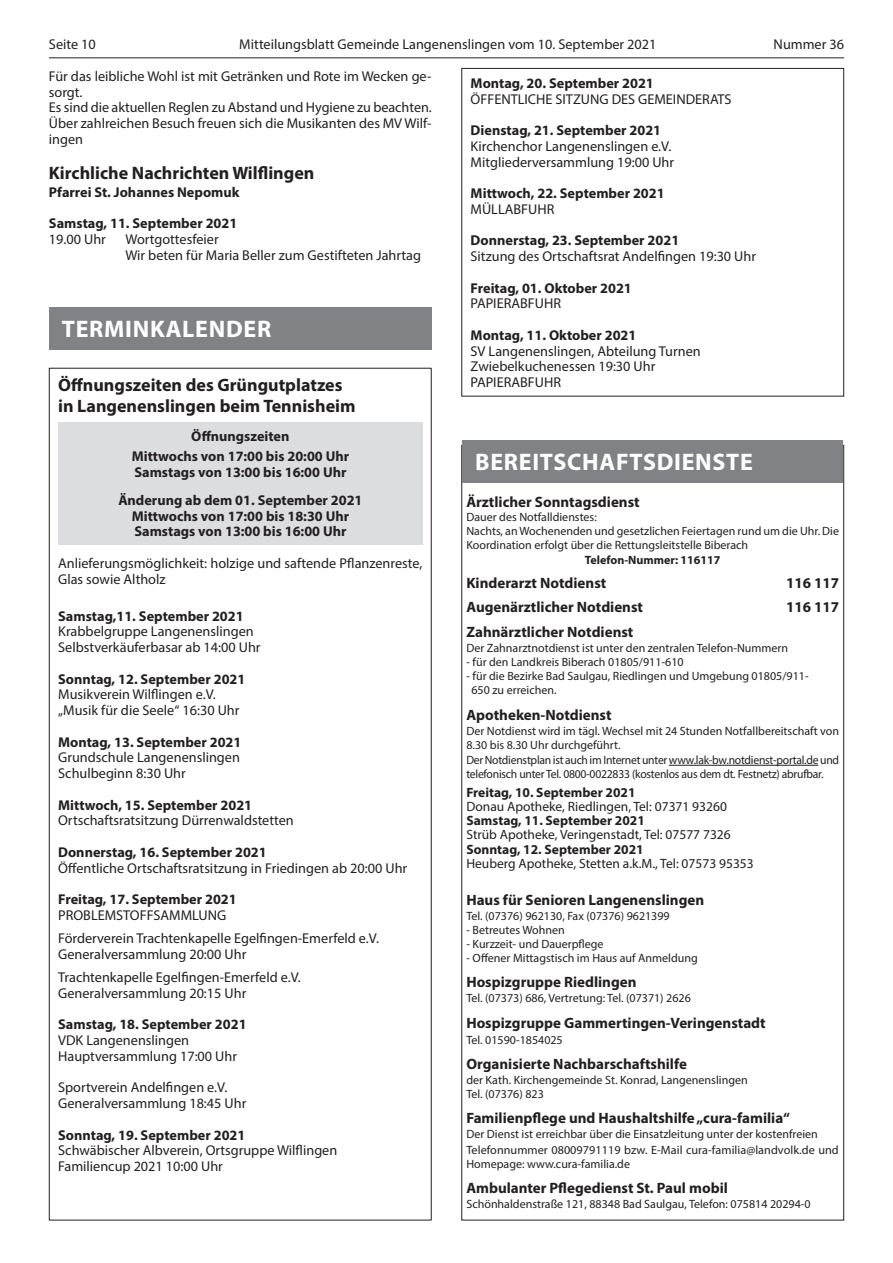
<style>
.page{position:relative;width:893px;height:1263px;background:#fff}
.page>*{position:absolute;margin:0;border:0;box-sizing:border-box;transform-origin:0 0}
.t1{font:700 24px "Myriad Pro";letter-spacing:.03em;color:#fff}
.t2{font:700 18px/21.6px "Myriad Pro";color:#231f20}
.t3{font:700 15px "Myriad Pro";color:#231f20}
.t4{font:14.25px/15.8px "Myriad Pro";color:#231f20}
.t5{font:700 14.25px/20px "Myriad Pro";color:#231f20;text-align:center}
.t6{font:13.5px "Myriad Pro";color:#231f20}
.t7{font:700 13.5px "Myriad Pro";color:#231f20}
.t8{font:12px/13.6px "Myriad Pro";color:#231f20}
.t9{font:12px/14.4px "Myriad Pro";letter-spacing:-.02em;color:#231f20}
.t10{font:700 12px "Myriad Pro";color:#231f20}
</style>
<div class="page">
<hr style="left:49px;top:57px;width:795px;height:1px;background:#231f20">
<div style="left:49px;top:307px;width:383px;height:43px;background:#808285"></div>
<hr style="left:669px;top:765px;width:149px;height:1px;background:#231f20">
<div style="left:462px;top:440px;width:381px;height:43px;background:#808285"></div>
<div style="left:58px;top:422px;width:365px;height:123px;background:#dcdddf"></div>
<div style="left:461px;top:68px;width:383px;height:328px;border:1px solid #231f20"></div>
<p class="t4" style="left:49px;top:36px;width:48px">Seite 10</p>
<p class="t4" style="left:239px;top:36px;width:419px">Mitteilungsblatt Gemeinde Langenenslingen vom 10. September 2021</p>
<p class="t4" style="left:774px;top:36px;width:72px">Nummer 36</p>
<p class="t4" style="left:49px;top:68px;width:384px">Für das leibliche Wohl ist mit Getränken und Rote im Wecken ge&shy;sorgt.<br>Es sind die aktuellen Reglen zu Abstand und Hygiene zu beachten.<br>Über zahlreichen Besuch freuen sich die Musikanten des MV Wilf&shy;ingen</p>
<p class="t2" style="left:49px;top:162px;width:267px">Kirchliche Nachrichten Wilflingen</p>
<p class="t5" style="left:49px;top:182px;width:192px">Pfarrei St. Johannes Nepomuk</p>
<p class="t5" style="left:49px;top:213px;width:190px">Samstag, 11. September 2021</p>
<p class="t4" style="left:49px;top:231px;width:58px">19.00 Uhr</p>
<p class="t4" style="left:125px;top:231px;width:297px">Wortgottesfeier<br>Wir beten für Maria Beller zum Gestifteten Jahrtag</p>
<p class="t5" style="left:471px;top:73px;width:185px">Montag, 20. September 2021</p>
<p class="t4" style="left:471px;top:91px;width:263px">ÖFFENTLICHE SITZUNG DES GEMEINDERATS</p>
<p class="t5" style="left:471px;top:120px;width:192px">Dienstag, 21. September 2021</p>
<p class="t4" style="left:471px;top:138px;width:205px">Kirchenchor Langenenslingen e.V.<br>Mitgliederversammlung 19:00 Uhr</p>
<p class="t5" style="left:471px;top:183px;width:195px">Mittwoch, 22. September 2021</p>
<p class="t4" style="left:471px;top:201px;width:85px">MÜLLABFUHR</p>
<p class="t5" style="left:471px;top:230px;width:210px">Donnerstag, 23. September 2021</p>
<p class="t4" style="left:471px;top:248px;width:287px">Sitzung des Ortschaftsrat Andelfingen 19:30 Uhr</p>
<p class="t5" style="left:471px;top:277px;width:163px">Freitag, 01. Oktober 2021</p>
<p class="t4" style="left:471px;top:296px;width:92px">PAPIERABFUHR</p>
<p class="t5" style="left:471px;top:325px;width:167px">Montag, 11. Oktober 2021</p>
<p class="t4" style="left:471px;top:343px;width:232px">SV Langenenslingen, Abteilung Turnen<br>Zwiebelkuchenessen 19:30 Uhr<br>PAPIERABFUHR</p>
<h1 class="t1" style="left:62px;top:314px;width:211px">TERMINKALENDER</h1>
<p class="t2" style="left:58px;top:373px;width:299px">Öffnungszeiten des Grüngutplatzes in Langenenslingen beim Tennisheim</p>
<p class="t5" style="left:132px;top:426px;width:219px">Öffnungszeiten<br>Mittwochs von 17:00 bis 20:00 Uhr</p>
<p class="t5" style="left:118px;top:458px;width:246px;line-height:27.8px">Samstags von 13:00 bis 16:00 Uhr<br>Änderung ab dem 01. September 2021</p>
<p class="t5" style="left:132px;top:508px;width:219px;line-height:15.8px;text-align:left">Mittwochs von 17:00 bis 18:30 Uhr<br>Samstags von 13:00 bis 16:00 Uhr</p>
<p class="t4" style="left:58px;top:555px;width:366px">Anlieferungsmöglichkeit: holzige und saftende Pflanzenreste,<br>Glas sowie Altholz</p>
<p class="t5" style="left:58px;top:605px;width:187px">Samstag,11. September 2021</p>
<p class="t4" style="left:58px;top:624px;width:204px">Krabbelgruppe Langenenslingen<br>Selbstverkäuferbasar ab 14:00 Uhr</p>
<p class="t5" style="left:58px;top:668px;width:189px">Sonntag, 12. September 2021</p>
<p class="t4" style="left:58px;top:687px;width:183px">Musikverein Wilflingen e.V. „Musik für die Seele“ 16:30 Uhr</p>
<p class="t5" style="left:58px;top:731px;width:185px">Montag, 13. September 2021</p>
<p class="t4" style="left:58px;top:749px;width:183px">Grundschule Langenenslingen<br>Schulbeginn 8:30 Uhr</p>
<p class="t5" style="left:58px;top:794px;width:195px">Mittwoch, 15. September 2021</p>
<p class="t4" style="left:58px;top:812px;width:237px">Ortschaftsratsitzung Dürrenwaldstetten</p>
<p class="t5" style="left:58px;top:842px;width:210px">Donnerstag, 16. September 2021</p>
<p class="t4" style="left:58px;top:860px;width:351px">Öffentliche Ortschaftsratsitzung in Friedingen ab 20:00 Uhr</p>
<p class="t5" style="left:58px;top:889px;width:180px">Freitag, 17. September 2021</p>
<p class="t4" style="left:58px;top:903px;width:322px;line-height:23.2px">PROBLEMSTOFFSAMMLUNG<br>Förderverein Trachtenkapelle Egelfingen-Emerfeld e.V.</p>
<p class="t4" style="left:58px;top:942px;width:244px;line-height:23.2px">Generalversammlung 20:00 Uhr<br>Trachtenkapelle Egelfingen-Emerfeld e.V.</p>
<p class="t4" style="left:58px;top:985px;width:190px">Generalversammlung 20:15 Uhr</p>
<p class="t5" style="left:58px;top:1014px;width:190px">Samstag, 18. September 2021</p>
<p class="t4" style="left:58px;top:1032px;width:180px">VDK Langenenslingen<br>Hauptversammlung 17:00 Uhr</p>
<p class="t4" style="left:58px;top:1079px;width:190px">Sportverein Andelfingen e.V.<br>Generalversammlung 18:45 Uhr</p>
<p class="t5" style="left:58px;top:1124px;width:189px">Sonntag, 19. September 2021</p>
<p class="t4" style="left:58px;top:1142px;width:281px">Schwäbischer Albverein, Ortsgruppe Wilflingen<br>Familiencup 2021 10:00 Uhr</p>
<h1 class="t1" style="left:475px;top:447px;width:279px">BEREITSCHAFTSDIENSTE</h1>
<p class="t3" style="left:466px;top:492px;width:175px">Ärztlicher Sonntagsdienst</p>
<p class="t8" style="left:466px;top:510px;width:374px">Dauer des Notfalldienstes:<br>Nachts, an Wochenenden und gesetzlichen Feiertagen rund um die Uhr. Die<br>Koordination erfolgt über die Rettungsleitstelle Biberach</p>
<p class="t10" style="left:585px;top:553px;width:137px">Telefon-Nummer: 116117</p>
<p class="t3" style="left:466px;top:573px;width:141px">Kinderarzt Notdienst</p>
<p class="t3" style="left:786px;top:573px;width:54px">116 117</p>
<p class="t3" style="left:466px;top:597px;width:178px">Augenärztlicher Notdienst</p>
<p class="t3" style="left:786px;top:597px;width:54px">116 117</p>
<p class="t3" style="left:466px;top:622px;width:169px">Zahnärztlicher Notdienst</p>
<p class="t8" style="left:466px;top:641px;width:323px">Der Zahnarztnotdienst ist unter den zentralen Telefon-Nummern</p>
<p class="t8" style="left:466px;top:655px;width:219px">- für den Landkreis Biberach 01805/911-610</p>
<p class="t8" style="left:471px;top:669px;width:339px;line-height:14.1px;text-indent:-5px">- für die Bezirke Bad Saulgau, Riedlingen und Umgebung 01805/911-<br>650 zu erreichen.</p>
<p class="t3" style="left:466px;top:705px;width:147px">Apotheken-Notdienst</p>
<p class="t9" style="left:466px;top:723px;width:374px">Der Notdienst wird im tägl. Wechsel mit 24 Stunden Notfallbereitschaft von 8.30 bis 8.30 Uhr durchgeführt.<br>Der Notdienstplan ist auch im Internet unter www.lak-bw.notdienst-portal.de und telefonisch unter Tel. 0800-0022833 (kostenlos aus dem dt. Festnetz) abrufbar.</p>
<p class="t7" style="left:466px;top:783px;width:171px">Freitag, 10. September 2021</p>
<p class="t6" style="left:466px;top:798px;width:262px">Donau Apotheke, Riedlingen, Tel: 07371 93260</p>
<p class="t7" style="left:466px;top:812px;width:180px">Samstag, 11. September 2021</p>
<p class="t6" style="left:466px;top:826px;width:266px">Strüb Apotheke, Veringenstadt, Tel: 07577 7326</p>
<p class="t7" style="left:466px;top:840px;width:179px">Sonntag, 12. September 2021</p>
<p class="t6" style="left:466px;top:855px;width:289px">Heuberg Apotheke, Stetten a.k.M., Tel: 07573 95353</p>
<p class="t3" style="left:466px;top:890px;width:239px">Haus für Senioren Langenenslingen</p>
<p class="t8" style="left:466px;top:909px;width:205px">Tel. (07376) 962130, Fax (07376) 9621399</p>
<p class="t8" style="left:466px;top:923px;width:100px">- Betreutes Wohnen</p>
<p class="t8" style="left:466px;top:937px;width:139px">- Kurzzeit- und Dauerpflege</p>
<p class="t8" style="left:466px;top:951px;width:233px">- Offener Mittagstisch im Haus auf Anmeldung</p>
<p class="t3" style="left:466px;top:972px;width:172px">Hospizgruppe Riedlingen</p>
<p class="t8" style="left:466px;top:991px;width:226px">Tel. (07373) 686, Vertretung: Tel. (07371) 2626</p>
<p class="t3" style="left:466px;top:1013px;width:301px">Hospizgruppe Gammertingen-Veringenstadt</p>
<p class="t8" style="left:466px;top:1033px;width:98px">Tel. 01590-1854025</p>
<p class="t3" style="left:466px;top:1054px;width:222px">Organisierte Nachbarschaftshilfe</p>
<p class="t8" style="left:466px;top:1073px;width:283px">der Kath. Kirchengemeinde St. Konrad, Langenenslingen<br>Tel. (07376) 823</p>
<p class="t3" style="left:466px;top:1108px;width:325px">Familienpflege und Haushaltshilfe „cura-familia“</p>
<p class="t8" style="left:466px;top:1125px;width:374px;line-height:16px">Der Dienst ist erreichbar über die Einsatzleitung unter der kostenfreien<br>Telefonnummer 08009791119 bzw. E-Mail cura-familia@landvolk.de und</p>
<p class="t8" style="left:466px;top:1156px;width:165px">Homepage: www.cura-familia.de</p>
<p class="t3" style="left:466px;top:1178px;width:263px">Ambulanter Pflegedienst St. Paul mobil</p>
<p class="t8" style="left:466px;top:1196px;width:346px">Schönhaldenstraße 121, 88348 Bad Saulgau, Telefon: 075814 20294-0</p>
</div>
